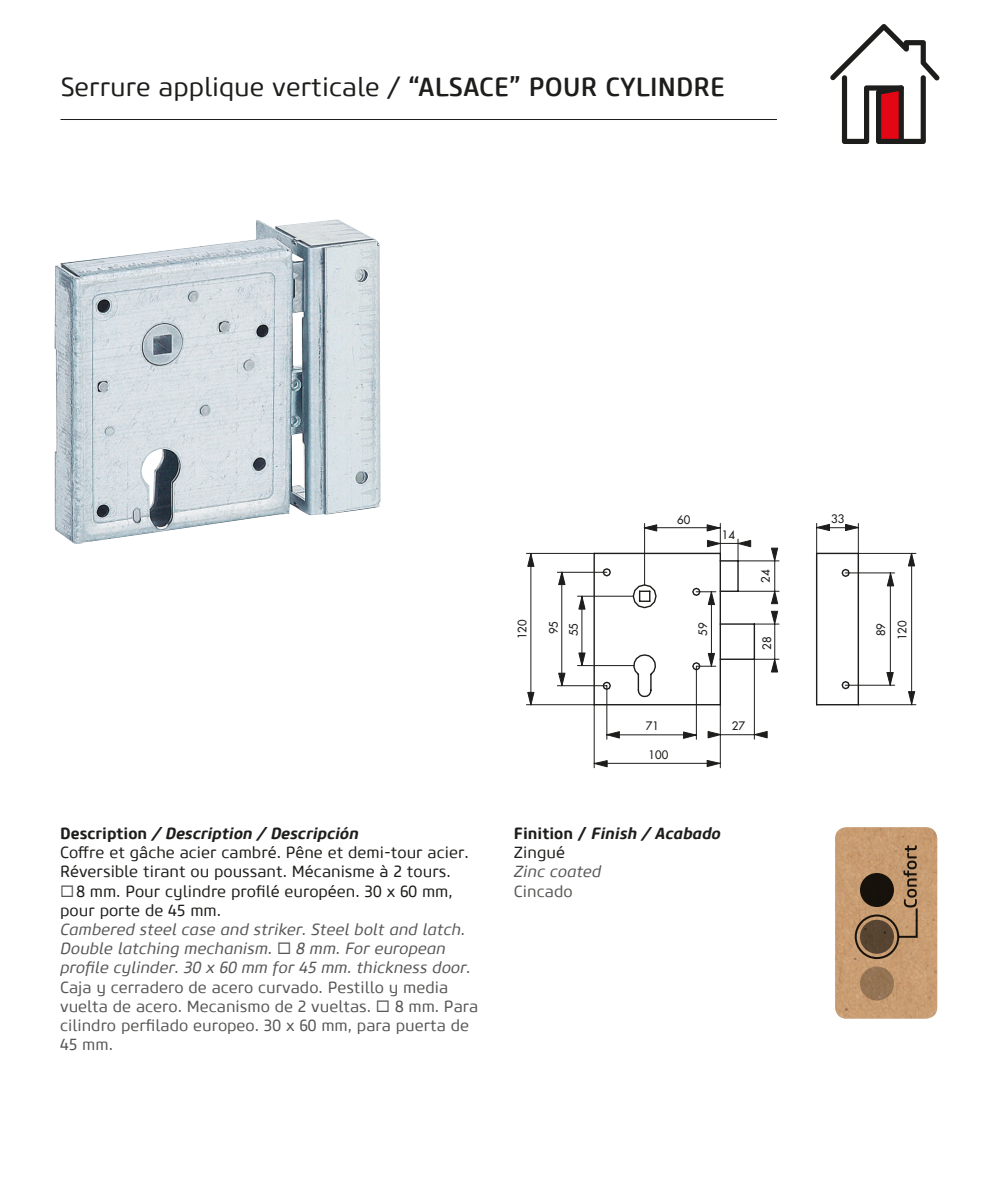
<style>
.page{position:relative;width:995px;height:1195px;background:#fff}
.page>*{position:absolute;margin:0;border:0;box-sizing:border-box;transform-origin:0 0}
.t1{font:26px "Core Sans M45";color:#1d1d1b}
.t2{font:16px/19.2px "Core Sans M45";color:#1d1d1b}
.t3{font:16px/19.2px "Core Sans M45";color:#575756}
.t4{font:italic 16px/19.2px "Core Sans M45";color:#575756}
.t5{font:italic 700 16px "Core Sans M65";color:#1d1d1b}
.t6{font:11.4px/20px "Futura";color:#1d1d1b}
.s1{font-family:"Core Sans M55";font-weight:500}
.s2{font-style:normal}
.s3{color:#575756}
</style>
<div class="page">
<hr style="left:61px;top:119px;width:716px;height:1px;background:#1d1d1b">
<svg style="left:830px;top:24px;width:110px;height:120px"></svg>
<img style="left:54px;top:219px;width:326px;height:325px">
<svg style="left:526px;top:523px;width:390px;height:245px"></svg>
<svg style="left:593px;top:540px;width:267px;height:166px"></svg>
<svg style="left:835px;top:827px;width:102px;height:191px"></svg>
<h1 class="t1" style="left:61px;top:71px;width:666px">Serrure applique verticale / <span class="s1">“ALSACE” POUR CYLINDRE</span></h1>
<p class="t6" style="left:677px;top:510px;width:15px">60</p>
<p class="t6" style="left:722px;top:525px;width:15px">14</p>
<p class="t6" style="left:755px;top:583px;width:15px;rotate:-90deg">24</p>
<p class="t6" style="left:831px;top:509px;width:15px">33</p>
<p class="t6" style="left:512px;top:639px;width:21px;rotate:-90deg">120</p>
<p class="t6" style="left:892px;top:640px;width:21px;rotate:-90deg">120</p>
<p class="t6" style="left:543px;top:636px;width:17px;rotate:-90deg">95<br>55</p>
<p class="t6" style="left:871px;top:636px;width:15px;rotate:-90deg">89</p>
<p class="t6" style="left:757px;top:649px;width:15px;rotate:-90deg">28</p>
<p class="t6" style="left:693px;top:636px;width:15px;rotate:-90deg">59</p>
<p class="t6" style="left:646px;top:716px;width:15px">71</p>
<p class="t6" style="left:732px;top:716px;width:15px">27</p>
<p class="t5" style="left:60px;top:823px;width:300px"><span class="s2">Description</span> / Description / Descripción</p>
<p class="t2" style="left:60px;top:843px;width:410px">Coffre et gâche acier cambré. Pêne et demi-tour acier.<br>Réversible tirant ou poussant. Mécanisme à 2 tours.</p>
<p class="t2" style="left:60px;top:882px;width:394px"><span class="s3">◻</span>8 mm. Pour cylindre profilé européen. 30 x 60 mm, pour porte de 45 mm.</p>
<p class="t4" style="left:60px;top:920px;width:412px">Cambered steel case and striker. Steel bolt and latch.<br>Double latching mechanism. ◻ 8 mm. For european profile cylinder. 30 x 60 mm for 45 mm. thickness door.</p>
<p class="t3" style="left:60px;top:978px;width:420px">Caja y cerradero de acero curvado. Pestillo y media vuelta de acero. Mecanismo de 2 vueltas. ◻ 8 mm. Para cilindro perfilado europeo. 30 x 60 mm, para puerta de 45 mm.</p>
<p class="t6" style="left:648px;top:745px;width:21px">100</p>
<p class="t5" style="left:514px;top:823px;width:208px"><span class="s2">Finition /</span> Finish / Acabado</p>
<p class="t2" style="left:514px;top:843px;width:52px">Zingué</p>
<p class="t4" style="left:514px;top:862px;width:89px">Zinc coated</p>
<p class="t3" style="left:514px;top:882px;width:60px">Cincado</p>
</div>
